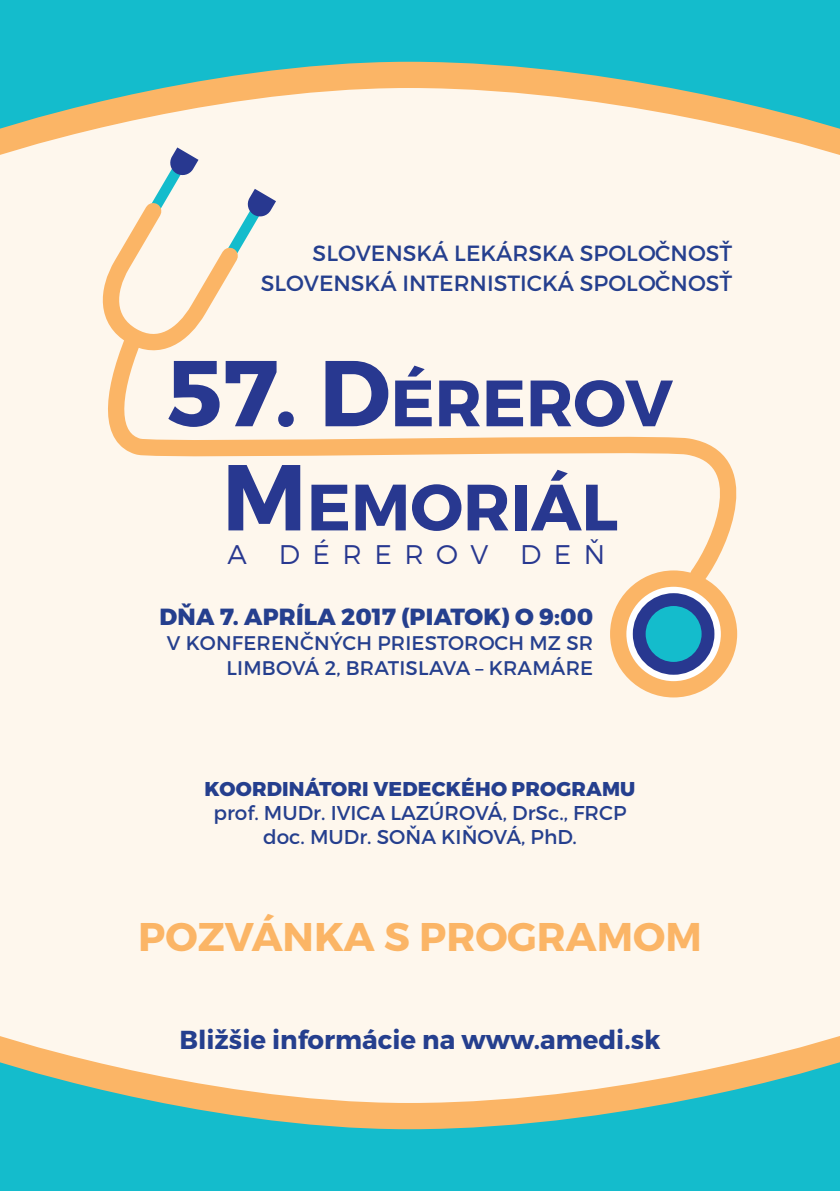
<style>
.page{position:relative;width:840px;height:1191px;background:#fff}
.page>*{position:absolute;margin:0;border:0;box-sizing:border-box;transform-origin:0 0}
.t1{font:700 65.2px "Montserrat";color:#283890}
.t2{font:700 40px "Montserrat";color:#fbb566}
.t3{font:300 27px "Montserrat";letter-spacing:.46em;color:#283890}
.t4{font:700 26px "Montserrat";color:#253f8e}
.t5{font:800 23.4px "Montserrat";letter-spacing:.01em;color:#253f8e}
.t6{font:22px/30.8px "Montserrat";color:#253f8e;text-align:right}
.t7{font:20px/24px "Montserrat";color:#253f8e;text-align:center}
.t8{font:800 20px "Montserrat";letter-spacing:.01em;color:#253f8e}
.t9{font:19.8px/25.2px "Montserrat";letter-spacing:.01em;color:#253f8e}
.s1{font-size:93.2px}
</style>
<div class="page">
<div style="left:0;top:0;width:839px;height:1191px;background:#fef7ed"></div>
<svg style="left:109px;top:358px;width:628px;height:240px"></svg>
<svg style="left:618px;top:578px;width:110px;height:111px;background:#f4d8bb"></svg>
<div style="left:609px;top:570px;width:127px;height:127px;border:16px solid #fbb566;border-radius:50%"></div>
<svg style="left:639px;top:599px;width:68px;height:69px;background:#16a8c3"></svg>
<div style="left:632px;top:593px;width:82px;height:81px;border:13px solid #283890;border-radius:50%"></div>
<svg style="left:105px;top:160px;width:171px;height:198px"></svg>
<svg style="left:0;top:134px;width:839px;height:26px"></svg>
<svg style="left:0;top:0;width:839px;height:134px;fill:#14bccc"></svg>
<svg style="left:0;top:1036px;width:839px;height:21px"></svg>
<svg style="left:0;top:1057px;width:839px;height:134px;fill:#14bccc"></svg>
<p class="t6" style="left:260px;top:237px;width:473px">SLOVENSKÁ LEKÁRSKA SPOLOČNOSŤ<br>SLOVENSKÁ INTERNISTICKÁ SPOLOČNOSŤ</p>
<h1 class="t1" style="left:167px;top:363px;width:507px"><span class="s1">57. D</span>ÉREROV</h1>
<h1 class="t1" style="left:222px;top:467px;width:397px"><span class="s1">M</span>EMORIÁL</h1>
<p class="t3" style="left:227px;top:538px;width:379px">A DÉREROV DEŇ</p>
<p class="t5" style="left:159px;top:602px;width:435px">DŇA 7. APRÍLA 2017 (PIATOK) O 9:00</p>
<p class="t9" style="left:226px;top:630px;width:368px;text-indent:-59px">V KONFERENČNÝCH PRIESTOROCH MZ SR<br>LIM BOVÁ</p>
<p class="t9" style="left:324px;top:656px;width:35px">2, BRATISLAVA</p>
<p class="t9" style="left:475px;top:656px;width:44px">– KRAMÁRE</p>
<p class="t8" style="left:204px;top:776px;width:15px">KOORDI</p>
<p class="t8" style="left:289px;top:776px;width:44px">NÁTORI</p>
<p class="t8" style="left:373px;top:776px;width:154px">VEDECKÉHO PRO</p>
<p class="t8" style="left:556px;top:776px;width:80px">GRAMU</p>
<p class="t7" style="left:213px;top:801px;width:414px">PROF. MUDR. IVICA LAZÚROVÁ, DRSC., FRCP<br>DOC. MUDR. SOŇA KIŇOVÁ, PHD.</p>
<h2 class="t2" style="left:138px;top:911px;width:564px">POZVÁNKA S PROGRAMOM</h2>
<p class="t4" style="left:179px;top:1023px;width:482px">Bližšie informácie na www.amedi.sk</p>
</div>
